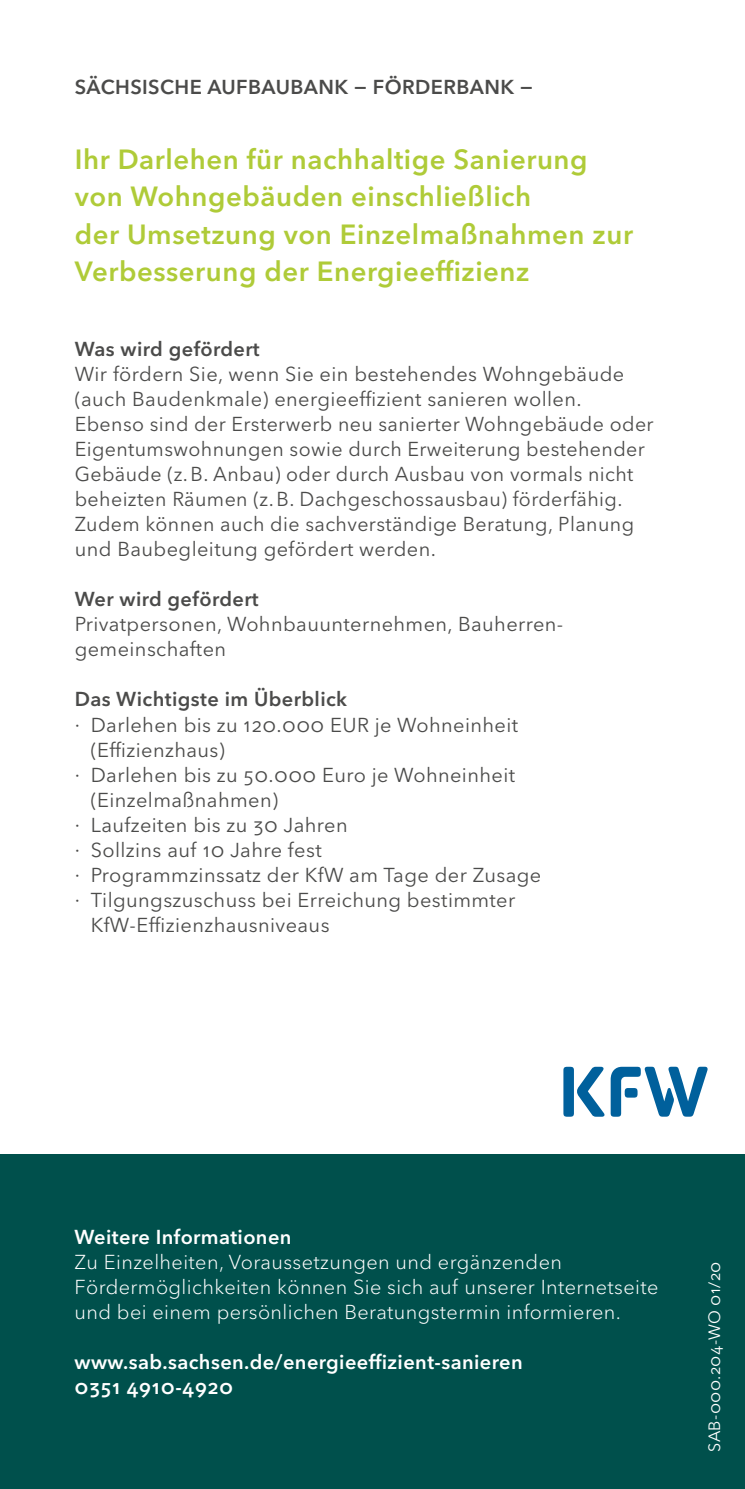
<style>
.page{position:relative;width:745px;height:1489px;background:#fff}
.page>*{position:absolute;margin:0;border:0;box-sizing:border-box;transform-origin:0 0}
.t1{font:600 27.5px/37.5px "Avenir Next LT Pro";letter-spacing:.02em;color:#afcb38}
.t2{font:20px/25px "Avenir Next LT Pro";letter-spacing:.02em;color:#4b4b4a}
.t3{font:300 20px/25px "Avenir Next LT Pro";letter-spacing:.02em;color:#fff}
.t4{font:600 20px "Avenir Next LT Pro";letter-spacing:.02em;color:#4b4b4a}
.t5{font:600 20px/25px "Avenir Next LT Pro";letter-spacing:.02em;color:#fff}
.t6{font:16.25px "Avenir Next LT Pro";letter-spacing:.02em;color:#fff}
</style>
<div class="page">
<div style="left:0;top:1153px;width:744px;height:335px;background:#00504c"></div>
<div style="left:563px;top:1066px;width:10px;height:50px;background:#00609c;border-radius:4px"></div>
<svg style="left:610px;top:1066px;width:97px;height:50px"></svg>
<svg style="left:577px;top:1066px;width:27px;height:50px"></svg>
<p class="t4" style="left:75px;top:74px;width:459px">SÄCHSISCHE AUFBAUBANK − FÖRDERBANK −</p>
<h1 class="t1" style="left:75px;top:140px;width:559px">Ihr Darlehen für nachhaltige Sanierung von Wohngebäuden einschließlich<br>der Umsetzung von Einzelmaßnahmen zur Verbesserung der Energieeffizienz</h1>
<p class="t4" style="left:75px;top:337px;width:186px">Was wird gefördert</p>
<p class="t2" style="left:75px;top:362px;width:580px">Wir fördern Sie, wenn Sie ein bestehendes Wohngebäude (auch Baudenkmale) energieeffizient sanieren wollen.<br>Ebenso sind der Ersterwerb neu sanierter Wohngebäude oder Eigentumswohnungen sowie durch Erweiterung bestehender Gebäude (z.B. Anbau) oder durch Ausbau von vormals nicht beheizten Räumen (z.B. Dachgeschossausbau) förderfähig.<br>Zudem können auch die sachverständige Beratung, Planung und Baubegleitung gefördert werden.</p>
<p class="t4" style="left:75px;top:587px;width:185px">Wer wird gefördert</p>
<p class="t2" style="left:75px;top:612px;width:488px">Privatpersonen, Wohnbauunternehmen, Bauherren&shy;gemeinschaften</p>
<p class="t4" style="left:75px;top:687px;width:274px">Das Wichtigste im Überblick</p>
<p class="t2" style="left:75px;top:712px;width:444px">· Darlehen bis zu 120.000 EUR je Wohneinheit</p>
<p class="t2" style="left:91px;top:737px;width:136px">(Effizienzhaus)</p>
<p class="t2" style="left:75px;top:762px;width:441px">· Darlehen bis zu 50.000 Euro je Wohneinheit</p>
<p class="t2" style="left:91px;top:787px;width:189px">(Einzelmaßnahmen)</p>
<p class="t2" style="left:75px;top:812px;width:274px">· Laufzeiten bis zu 30 Jahren</p>
<p class="t2" style="left:75px;top:837px;width:248px">· Sollzins auf 10 Jahre fest</p>
<p class="t2" style="left:75px;top:862px;width:468px">· Programmzinssatz der KfW am Tage der Zusage</p>
<p class="t2" style="left:75px;top:887px;width:442px">· Tilgungszuschuss bei Erreichung bestimmter</p>
<p class="t2" style="left:91px;top:912px;width:240px">KfW-Effizienzhausniveaus</p>
<p class="t5" style="left:74px;top:1224px;width:218px">Weitere Informationen</p>
<p class="t3" style="left:74px;top:1249px;width:585px">Zu Einzelheiten, Voraussetzungen und ergänzenden<br>Fördermöglichkeiten können Sie sich auf unserer Internetseite und bei einem persönlichen Beratungstermin informieren.</p>
<p class="t5" style="left:74px;top:1349px;width:449px">www.sab.sachsen.de/energieeffizient-sanieren<br>0351 4910-4920</p>
<p class="t6" style="left:704px;top:1451px;width:192px;rotate:-90deg">SAB-000.204-WO 01/20</p>
</div>
